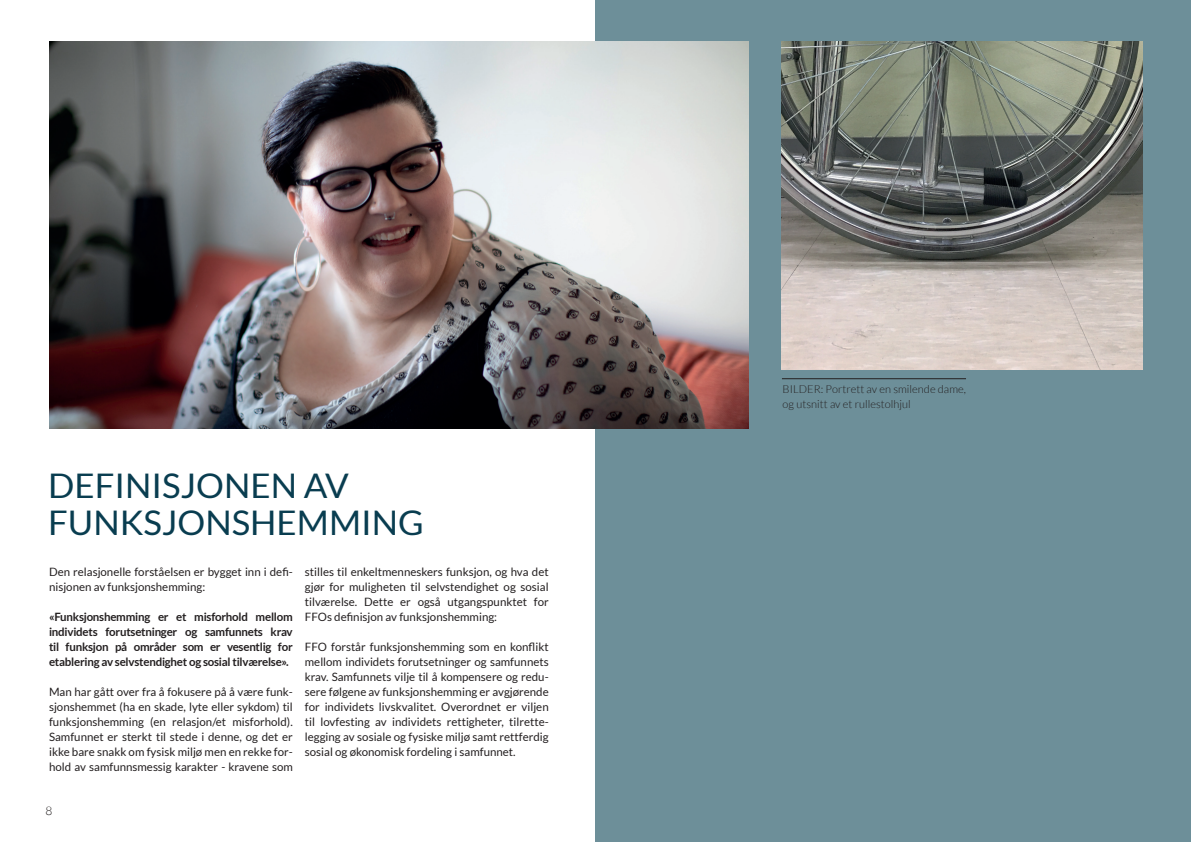
<style>
.page{position:relative;width:1191px;height:842px;background:#fff}
.page>*{position:absolute;margin:0;border:0;box-sizing:border-box;transform-origin:0 0}
.t1{font:33.9px/37px "Lato";color:#093d50}
.t2{font:300 12px "Lato";color:#231f20}
.t3{font:11.5px/15px "Lato";color:#231f20;text-align:justify}
.t4{font:700 11.5px/15px "Lato";letter-spacing:-.02em;color:#231f20;text-align:justify}
.t5{font:300 11px/15px "Lato";letter-spacing:.005em;color:#231f20}
</style>
<div class="page">
<div style="left:595px;top:0;width:596px;height:842px;background:#6d8f99"></div>
<img style="left:49px;top:41px;width:700px;height:388px">
<img style="left:782px;top:41px;width:360px;height:329px">
<hr style="left:782px;top:378px;width:184px;height:1px;background:#231f20">
<h1 class="t1" style="left:48px;top:467px;width:377px">DEFINISJONEN AV<br>FUNKSJONSHEMMING</h1>
<p class="t3" style="left:49px;top:564px;width:245px">Den relasjonelle forståelsen er bygget inn i defi&shy;nisjonen av funksjonshemming:</p>
<p class="t4" style="left:49px;top:609px;width:245px">«Funksjonshemming er et misforhold mellom individets forutsetninger og samfunnets krav til funksjon på områder som er vesentlig for etablering av selvstendighet og sosial tilværelse».</p>
<p class="t3" style="left:49px;top:684px;width:245px">Man har gått over fra å fokusere på å være funk&shy;sjonshemmet (ha en skade, lyte eller sykdom) til funksjonshemming (en relasjon/et misforhold).<br>Samfunnet er sterkt til stede i denne, og det er ikke bare snakk om fysisk miljø men en rekke for&shy;hold av samfunnsmessig karakter - kravene som</p>
<p class="t3" style="left:305px;top:564px;width:245px">stilles til enkeltmenneskers funksjon, og hva det gjør for muligheten til selvstendighet og sosial tilværelse. Dette er også utgangspunktet for FFOs definisjon av funksjonshemming:</p>
<p class="t3" style="left:305px;top:639px;width:245px">FFO forstår funksjonshemming som en konflikt mellom individets forutsetninger og samfunnets krav. Samfunnets vilje til å kompensere og redu&shy;sere følgene av funksjonshemming er avgjørende for individets livskvalitet. Overordnet er viljen til lovfesting av individets rettigheter, tilrette&shy;legging av sosiale og fysiske miljø samt rettferdig sosial og økonomisk fordeling i samfunnet.</p>
<p class="t2" style="left:45px;top:804px;width:8px">8</p>
<p class="t5" style="left:782px;top:382px;width:185px">BILDER: Portrett av en smilende dame, og utsnitt av et rullestolhjul</p>
</div>
